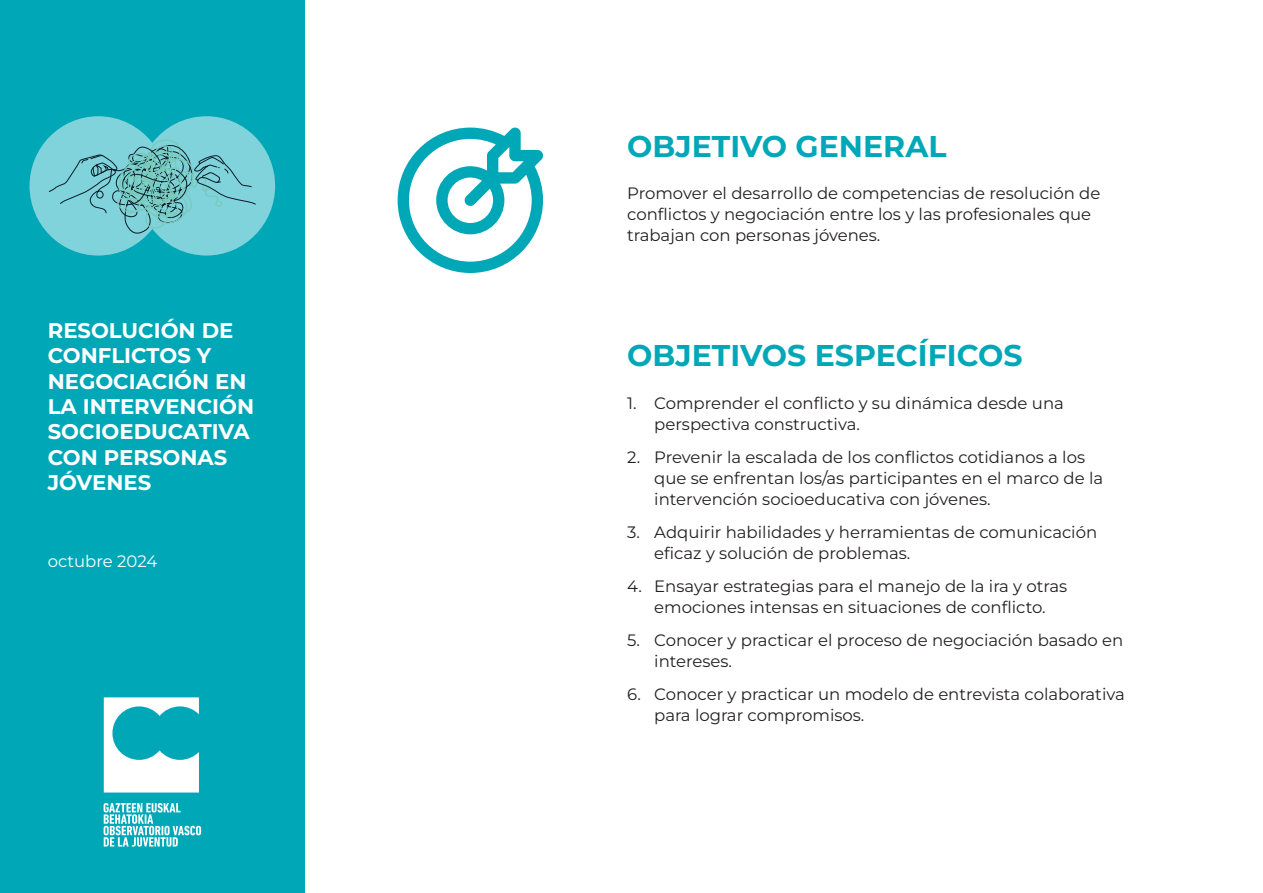
<style>
.page{position:relative;width:1263px;height:893px;background:#fff}
.page>*{position:absolute;margin:0;border:0;box-sizing:border-box;transform-origin:0 0}
.titulo{font:700 30px "Montserrat";color:#00a8b7}
.t1{font:700 21.15px/25.5px "Montserrat";color:#fff}
.t2{font:16.5px/21px "Montserrat";color:#231f20}
.t3{font:16.5px "Montserrat";color:#fff}
</style>
<div class="page">
<div style="left:0;top:0;width:305px;height:893px;background:#00a8b7"></div>
<svg style="left:104px;top:697px;width:95px;height:95px"></svg>
<svg style="left:104px;top:803px;width:97px;height:44px"></svg>
<svg style="left:30px;top:116px;width:245px;height:140px"></svg>
<svg style="left:398px;top:127px;width:145px;height:146px"></svg>
<p class="t1" style="left:48px;top:317px;width:208px">RESOLUCIÓN DE<br>CONFLICTOS Y<br>NEGOCIACIÓN EN<br>LA INTERVENCIÓN<br>SOCIOEDUCATIVA<br>CON PERSONAS<br>JÓVENES</p>
<p class="t3" style="left:48px;top:550px;width:111px">octubre 2024</p>
<p class="titulo" style="left:627px;top:126px;width:321px">OBJETIVO GENERAL</p>
<p class="t2" style="left:627px;top:182px;width:475px">Promover el desarrollo de competencias de resolución de conflictos y negociación entre los y las profesionales que trabajan con personas jóvenes.</p>
<p class="titulo" style="left:627px;top:336px;width:397px">OBJETIVOS ESPECÍFICOS</p>
<p class="t2" style="left:654px;top:392px;width:411px;text-indent:-27px">1. Comprender el conflicto y su dinámica desde una perspectiva constructiva.</p>
<p class="t2" style="left:654px;top:446px;width:450px;text-indent:-27px">2. Prevenir la escalada de los conflictos cotidianos a los que se enfrentan los/as participantes en el marco de la intervención socioeducativa con jóvenes.</p>
<p class="t2" style="left:654px;top:521px;width:444px;text-indent:-27px">3. Adquirir habilidades y herramientas de comunicación eficaz y solución de problemas.</p>
<p class="t2" style="left:627px;top:575px;width:441px;text-align:center">4. Ensayar estrategias para el manejo de la ira y otras emociones intensas en situaciones de conflicto.</p>
<p class="t2" style="left:654px;top:629px;width:471px;text-indent:-27px">5. Conocer y practicar el proceso de negociación basado en intereses.</p>
<p class="t2" style="left:654px;top:683px;width:472px;text-indent:-27px">6. Conocer y practicar un modelo de entrevista colaborativa para lograr compromisos.</p>
</div>
